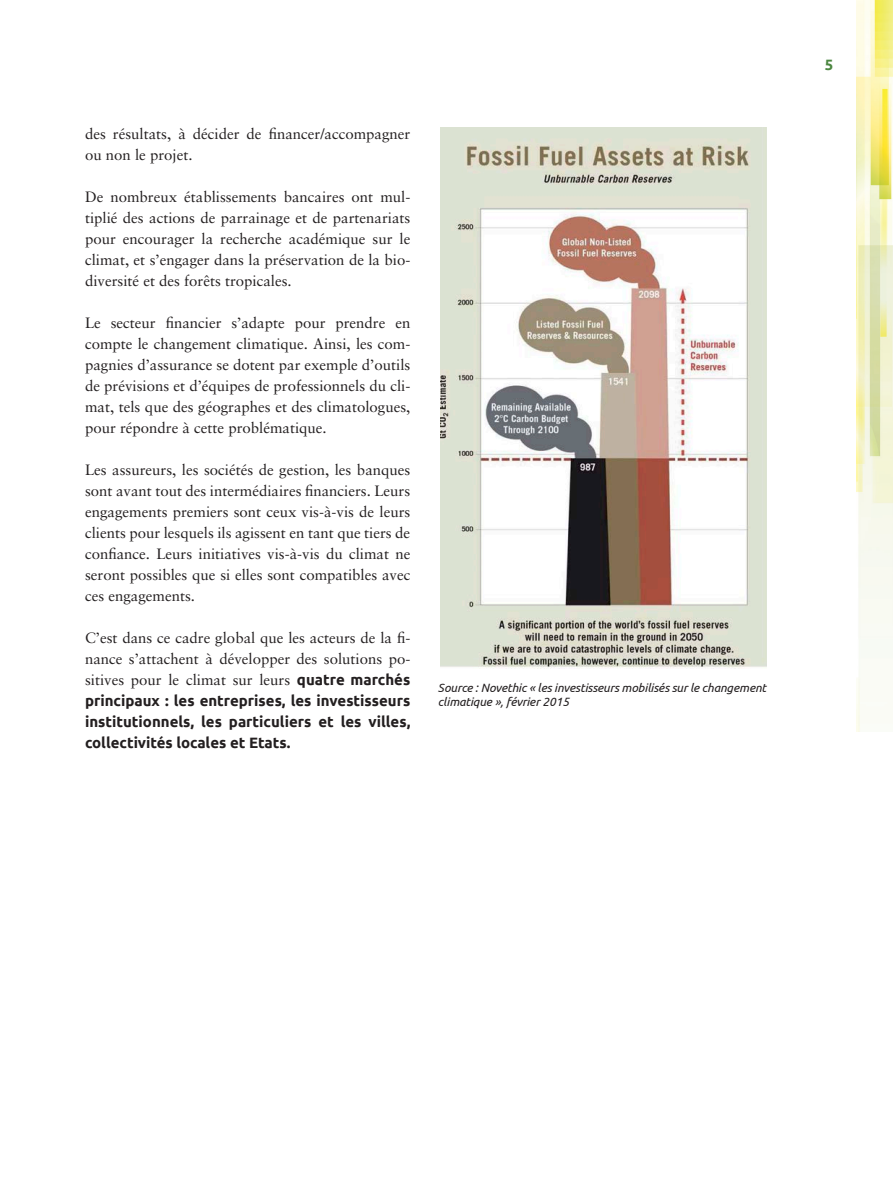
<style>
.page{position:relative;width:893px;height:1191px;background:#fff}
.page>*{position:absolute;margin:0;border:0;box-sizing:border-box;transform-origin:0 0}
.t1{font:15px/21px "Sabon";color:#231f20;text-align:justify}
.t2{font:700 15px/21px "Ubuntu";color:#231f20;text-align:justify}
.t3{font:700 15px "Ubuntu";color:#4b8640}
.t4{font:italic 12px/14.4px "Ubuntu";letter-spacing:-.01em;color:#231f20}
.s1{font-family:"Sabon";font-weight:400}
</style>
<div class="page">
<img style="left:857px;top:0;width:36px;height:731px">
<img style="left:440px;top:128px;width:326px;height:541px">
<p class="t1" style="left:85px;top:123px;width:327px">des résultats, à décider de financer/accompagner ou non le projet.</p>
<p class="t1" style="left:85px;top:186px;width:327px">De nombreux établissements bancaires ont mul&shy;tiplié des actions de parrainage et de partenariats pour encourager la recherche académique sur le climat, et s’engager dans la préservation de la bio&shy;diversité et des forêts tropicales.</p>
<p class="t1" style="left:85px;top:312px;width:327px">Le secteur financier s’adapte pour prendre en compte le changement climatique. Ainsi, les com&shy;pagnies d’assurance se dotent par exemple d’outils de prévisions et d’équipes de professionnels du cli&shy;mat, tels que des géographes et des climatologues, pour répondre à cette problématique.</p>
<p class="t1" style="left:85px;top:459px;width:327px">Les assureurs, les sociétés de gestion, les banques sont avant tout des intermédiaires financiers. Leurs engagements premiers sont ceux vis-à-vis de leurs clients pour lesquels ils agissent en tant que tiers de confiance. Leurs initiatives vis-à-vis du climat ne seront possibles que si elles sont compatibles avec ces engagements.</p>
<p class="t2" style="left:85px;top:627px;width:327px"><span class="s1">C’est dans ce cadre global que les acteurs de la fi&shy;nance s’attachent à développer des solutions po&shy;sitives pour le climat sur leurs</span> quatre marchés principaux : les entreprises, les investisseurs institutionnels, les particuliers et les villes, collectivités locales et Etats.</p>
<p class="t4" style="left:438px;top:680px;width:330px">Source : Novethic « les investisseurs mobilisés sur le changement climatique », février 2015</p>
<p class="t3" style="left:825px;top:55px;width:10px">5</p>
</div>
